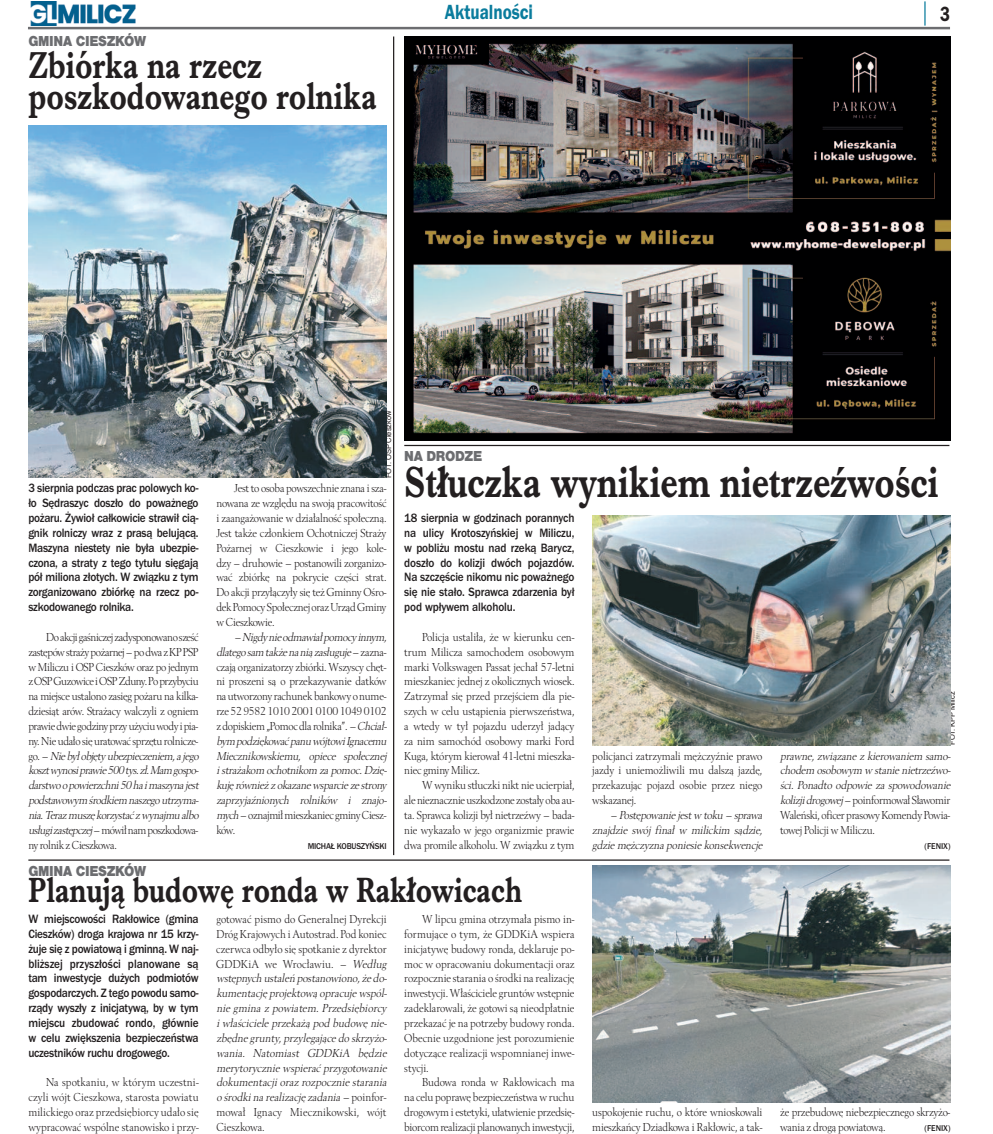
<style>
.page{position:relative;width:993px;height:1134px;background:#fff}
.page>*{position:absolute;margin:0;border:0;box-sizing:border-box;transform-origin:0 0}
.t1{font:700 45px "Imprint URWTCE";color:#231f20;scale:.8 1}
.t2{font:700 38.75px/31.2px "Imprint URWTCE";color:#231f20;scale:.8 1}
.t3{font:700 36.25px "Imprint URWTCE";color:#231f20;scale:.8 1}
.t4{font:21.25px "Franklin Got URWTCE Dem";color:#0a7c9d;scale:.8 1}
.t5{font:21.25px "Franklin Got URWTCE Dem";color:#231f20;scale:.8 1}
.t6{font:900 15px "Nimbus San TCE";letter-spacing:-.025em;color:#6c6d70;scale:.9 1}
.t7{font:500 12.5px/14.9px "Franklin Got URWTCE";letter-spacing:-.02em;color:#231f20;text-align:justify;scale:.9 1}
.t8{font:12px/14.9px "Berling TCE";letter-spacing:-.02em;color:#231f20;text-align:justify;scale:.9 1}
.t9{font:italic 12px/14.9px "Berling TCE";letter-spacing:-.005em;color:#231f20;scale:.9 1}
.t10{font:italic 12px/14.9px "Berling TCE";letter-spacing:-.025em;color:#231f20;scale:.9 1}
.t11{font:500 8.75px "Franklin Got URWTCE";letter-spacing:-.02em;color:#231f20;scale:.95 1}
.t12{font:7.5px "Helvetica";letter-spacing:-.005em;color:#231f20}
.s1{font-style:italic}
.s2{font-style:normal}
</style>
<div class="page">
<img style="left:30px;top:1px;width:106px;height:25px">
<hr style="left:28px;top:27px;width:921px;height:2px;background:#6c6d70">
<svg style="left:924px;top:1px;width:1px;height:25px"></svg>
<img style="left:592px;top:866px;width:358px;height:236px">
<hr style="left:404px;top:445px;width:545px;height:1px;background:#231f20">
<img style="left:404px;top:36px;width:546px;height:404px">
<hr style="left:393px;top:36px;width:1px;height:819px;background:#231f20">
<hr style="left:28px;top:859px;width:921px;height:2px;background:#231f20">
<img style="left:28px;top:125px;width:358px;height:353px">
<img style="left:592px;top:516px;width:358px;height:229px">
<p class="t6" style="left:28px;top:33px;width:132px">GMINA CIESZKÓW</p>
<h2 class="t2" style="left:28px;top:49px;width:437px">Zbiórka na rzecz poszkodowanego rolnika</h2>
<h3 class="t4" style="left:445px;top:0;width:112px">Aktualności</h3>
<h3 class="t5" style="left:939px;top:1px;width:14px">3</h3>
<p class="t7" style="left:28px;top:480px;width:190px">3 sierpnia podczas prac polowych ko&shy;ło Sędraszyc doszło do poważnego pożaru. Żywioł całkowicie strawił cią&shy;gnik rolniczy wraz z prasą belującą.<br>Maszyna niestety nie była ubezpie&shy;czona, a straty z tego tytułu sięgają pół miliona złotych. W związku z tym zorganizowano zbiórkę na rzecz po&shy;szkodowanego rolnika.</p>
<p class="t8" style="left:28px;top:629px;width:192px;text-align:left;text-indent:18px">Doakcjigaśniczejzadysponowanosześć zastępówstrażypożarnej–podwazKPPSP w Miliczu i OSP Cieszków oraz po jednym zOSPGuzowiceiOSPZduny.Poprzybyciu na miejsce ustalono zasięg pożaru na kilka&shy;dziesiąt arów. Strażacy walczyli z ogniem prawiedwiegodzinyprzyużyciuwodyipia&shy;ny. Nie udało się uratować sprzętu rolnicze&shy;go. – <span class="s1">Niebyłobjęty ubezpieczeniem, ajego koszt wynosiprawie500tys.zł.Mamgospo&shy;darstwo o powierzchni 50 ha i maszyna jest podstawowym środkiem naszego utrzyma&shy;nia. Teraz muszę korzystać z wynajmu albo usługizastępczej</span>–mówiłnamposzkodowa&shy;ny rolnik z Cieszkowa.</p>
<p class="t12" style="left:385px;top:478px;width:69px;rotate:-90deg">FOT. OSP Cieszków</p>
<p class="t8" style="left:216px;top:481px;width:190px;text-indent:18px">Jest to osoba powszechnie znana i sza&shy;nowana ze względu na swoją pracowitość i zaangażowanie w działalność społeczną.<br>Jest także członkiem Ochotniczej Straży Pożarnej w Cieszkowie i jego kole&shy;dzy – druhowie – postanowili zorganizo&shy;wać zbiórkę na pokrycie części strat.<br>Do akcji przyłączyły się też Gminny Ośro&shy;dekPomocy Społecznej orazUrządGminy w Cieszkowie.</p>
<p class="t10" style="left:216px;top:629px;width:192px;text-indent:18px">–Nigdy nieodmawiałpomocy innym, dlategosamtakżenanią zasługuje<span class="s2">–zazna&shy;czają organizatorzy zbiórki. Wszyscy chęt&shy;ni proszeni są o przekazywanie datków nautworzony rachunekbankowy onume&shy;rze 52958210102001010010490102 zdopiskiem„Pomocdla rolnika”.</span>–Chciał&shy;bympodziękowaćpanuwójtowiIgnacemu Miecznikowskiemu, opiece społecznej i strażakom ochotnikom za pomoc. Dzię&shy;kuję również z okazane wsparcie ze strony zaprzyjaźnionych rolników i znajo&shy;mych<span class="s2">–oznajmiłmieszkaniec gminyCiesz&shy;ków.</span></p>
<p class="t11" style="left:307px;top:841px;width:84px">MICHAŁ KOBUSZYŃSKI</p>
<p class="t6" style="left:404px;top:447px;width:88px">NA DRODZE</p>
<h1 class="t1" style="left:404px;top:455px;width:669px">Stłuczka wynikiem nietrzeźwości</h1>
<p class="t7" style="left:404px;top:510px;width:190px">18 sierpnia w godzinach porannych na ulicy Krotoszyńskiej w Miliczu, w pobliżu mostu nad rzeką Barycz, doszło do kolizji dwóch pojazdów.<br>Na szczęście nikomu nic poważnego się nie stało. Sprawca zdarzenia był pod wpływem alkoholu.</p>
<p class="t8" style="left:404px;top:629px;width:190px;text-indent:18px">Policja ustaliła, że w kierunku cen&shy;trum Milicza samochodem osobowym marki Volkswagen Passat jechał 57-letni mieszkaniec jednej z okolicznych wiosek.<br>Zatrzymał się przed przejściem dla pie&shy;szych w celu ustąpienia pierwszeństwa, a wtedy w tył pojazdu uderzył jadący za nim samochód osobowy marki Ford Kuga, którym kierował 41-letni mieszka&shy;niec gminy Milicz.</p>
<p class="t8" style="left:404px;top:778px;width:190px;text-indent:18px">W wyniku stłuczki nikt nie ucierpiał, alenieznacznieuszkodzone zostały oba au&shy;ta. Sprawca kolizji był nietrzeźwy – bada&shy;nie wykazało w jego organizmie prawie dwa promile alkoholu. W związku z tym</p>
<p class="t8" style="left:592px;top:748px;width:190px">policjanci zatrzymali mężczyźnie prawo jazdy i uniemożliwili mu dalszą jazdę, przekazując pojazd osobie przez niego wskazanej.</p>
<p class="t9" style="left:592px;top:807px;width:192px;text-indent:18px">–Postępowaniejest w toku–sprawa znajdzie swój finał w milickim sądzie, gdzie mężczyzna poniesie konsekwencje</p>
<p class="t12" style="left:948px;top:745px;width:55px;rotate:-90deg">FOT. KPP Milicz</p>
<p class="t9" style="left:780px;top:748px;width:192px">prawne, związane z kierowaniem samo&shy;chodem osobowym w stanie nietrzeźwo&shy;ści. Ponadto odpowie za spowodowanie kolizjidrogowej<span class="s2">–poinformował Sławomir Waleński, oficerprasowyKomendyPowia&shy;towej Policji w Miliczu.</span></p>
<p class="t11" style="left:924px;top:841px;width:29px">(FENIX)</p>
<p class="t6" style="left:28px;top:862px;width:132px">GMINA CIESZKÓW</p>
<h3 class="t3" style="left:28px;top:868px;width:618px">Planują budowę ronda w Rakłowicach</h3>
<p class="t7" style="left:28px;top:911px;width:190px">W miejscowości Rakłowice (gmina Cieszków) droga krajowa nr 15 krzy&shy;żuje się z powiatową i gminną. W naj&shy;bliższej przyszłości planowane są tam inwestycje dużych podmiotów gospodarczych. Z tego powodu samo&shy;rządy wyszły z inicjatywą, by w tym miejscu zbudować rondo, głównie w celu zwiększenia bezpieczeństwa uczestników ruchu drogowego.</p>
<p class="t8" style="left:28px;top:1075px;width:190px;text-indent:18px">Na spotkaniu, w którym uczestni&shy;czyli wójt Cieszkowa, starosta powiatu milickiego oraz przedsiębiorcy udało się wypracować wspólne stanowisko i przy-</p>
<p class="t9" style="left:216px;top:911px;width:192px"><span class="s2">gotować pismo do Generalnej Dyrekcji Dróg Krajowych i Autostrad. Pod koniec czerwca odbyło się spotkanie z dyrektor GDDKiA we Wrocławiu.</span> – Według wstępnych ustaleń postanowiono, że do&shy;kumentację projektową opracuje wspól&shy;nie gmina z powiatem. Przedsiębiorcy i właściciele przekażą pod budowę nie&shy;zbędnegrunty, przylegającedoskrzyżo&shy;wania. Natomiast GDDKiA będzie merytorycznie wspierać przygotowanie dokumentacji oraz rozpocznie starania o środki na realizację zadania – <span class="s2">poinfor&shy;mował Ignacy Miecznikowski, wójt Cieszkowa.</span></p>
<p class="t8" style="left:404px;top:911px;width:190px;text-indent:18px">W lipcu gmina otrzymała pismo in&shy;formujące o tym, że GDDKiA wspiera inicjatywę budowy ronda, deklaruje po&shy;moc w opracowaniu dokumentacji oraz rozpocznie starania o środki na realizację inwestycji. Właściciele gruntów wstępnie zadeklarowali, że gotowi są nieodpłatnie przekazać je na potrzeby budowy ronda.<br>Obecnie uzgodnione jest porozumienie dotyczące realizacji wspomnianej inwe&shy;stycji.</p>
<p class="t8" style="left:404px;top:1075px;width:190px;text-indent:18px">Budowa ronda w Rakłowicach ma na celu poprawę bezpieczeństwa w ruchu drogowym i estetyki, ułatwienie przedsię&shy;biorcomrealizacjiplanowanychinwestycji,</p>
<p class="t8" style="left:592px;top:1104px;width:190px">uspokojenie ruchu, o które wnioskowali mieszkańcy Dziadkowa i Rakłowic, a tak-</p>
<p class="t8" style="left:780px;top:1104px;width:190px">że przebudowę niebezpiecznego skrzyżo&shy;wania z drogą powiatową.</p>
<p class="t11" style="left:924px;top:1123px;width:29px">(FENIX)</p>
</div>
